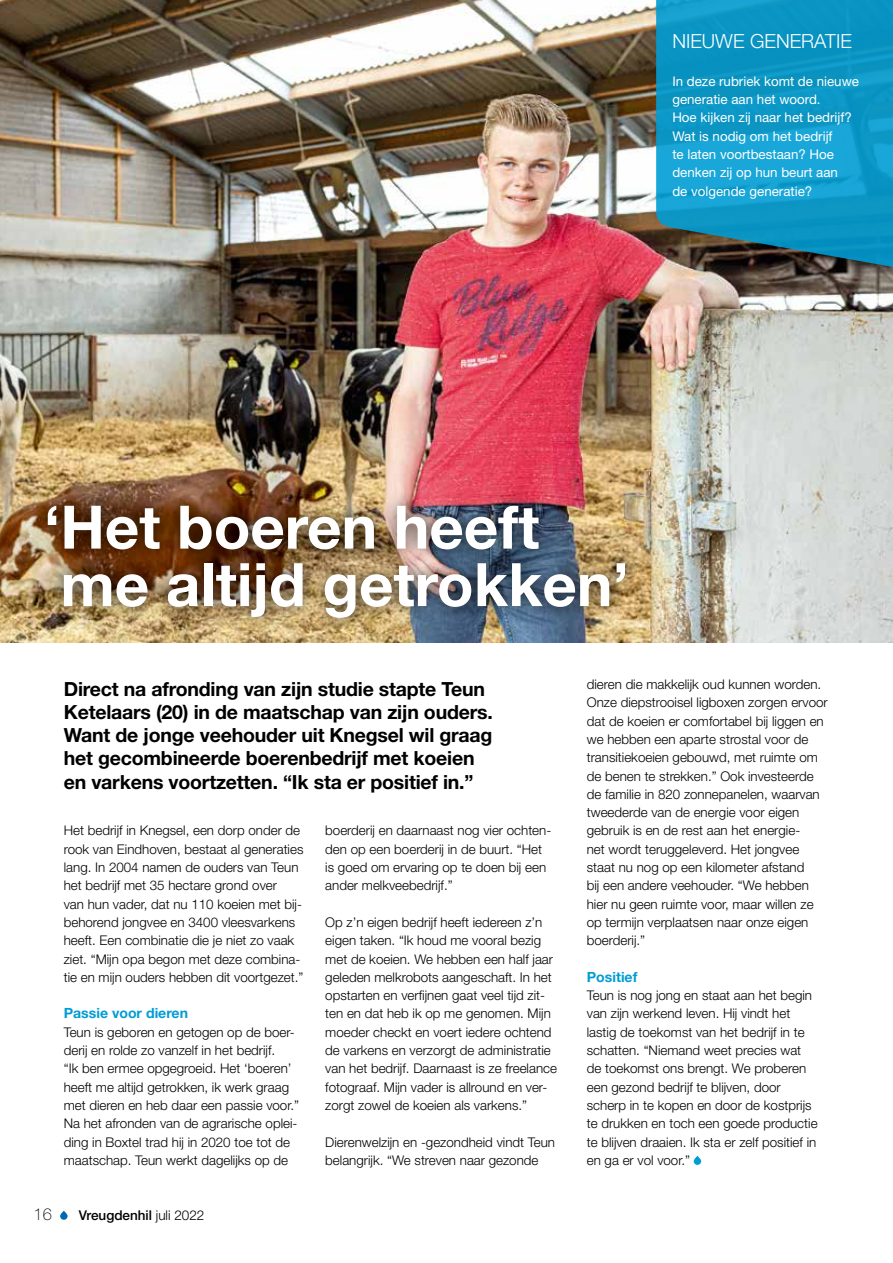
<style>
.page{position:relative;width:893px;height:1263px;background:#fff}
.page>*{position:absolute;margin:0;border:0;box-sizing:border-box;transform-origin:0 0}
.t1{font:700 60px/57.4px "Helvetica Neue LT Std";color:#fff}
.t2{font:700 19.5px/23.2px "Helvetica Neue LT Std";letter-spacing:-.01em;color:#000}
.t3{font:300 19.5px "Helvetica Neue LT Std";color:#fff}
.t4{font:100 16.5px "Helvetica Neue LT Std";color:#000}
.t5{font:700 14.1px "Helvetica Neue LT Std";color:#009dd4}
.t6{font:500 13.5px "Helvetica Neue LT Std";color:#000}
.t7{font:300 13.35px/18.3px "Helvetica Neue LT Std";color:#000}
.t8{font:13.35px/18.3px "Helvetica Neue LT Std";color:#fff}
.s1{font-weight:300}
</style>
<div class="page">
<img style="left:0;top:0;width:893px;height:642px">
<div style="left:694px;top:1156px;width:7px;height:9px;background:#009dd4;border-radius:4px"></div>
<svg style="left:656px;top:0;width:237px;height:285px;fill:#0d95c3"></svg>
<div style="left:32px;top:491px;width:608px;height:142px;background:#000;opacity:.75"></div>
<svg style="left:60px;top:1211px;width:8px;height:9px"></svg>
<h2 class="t3" style="left:672px;top:29px;width:181px">NIEUWE GENERATIE</h2>
<p class="t8" style="left:672px;top:72px;width:188px">In deze rubriek komt de nieuwe generatie aan het woord.<br>Hoe kijken zij naar het bedrijf?<br>Wat is nodig om het bedrijf<br>te laten voortbestaan? Hoe denken zij op hun beurt aan<br>de volgende generatie?</p>
<h1 class="t1" style="left:44px;top:497px;width:587px">‘Het boeren heeft me altijd getrokken’</h1>
<h2 class="t2" style="left:64px;top:677px;width:431px">Direct na afronding van zijn studie stapte Teun Ketelaars (20) in de maatschap van zijn ouders.<br>Want de jonge veehouder uit Knegsel wil graag het gecombineerde boerenbedrijf met koeien en varkens voortzetten. “Ik sta er positief in.”</h2>
<p class="t7" style="left:325px;top:821px;width:228px">boerderij en daarnaast nog vier ochten&shy;den op een boerderij in de buurt. “Het is goed om ervaring op te doen bij een ander melkveebedrijf.”</p>
<p class="t7" style="left:325px;top:913px;width:233px">Op z’n eigen bedrijf heeft iedereen z’n eigen taken. “Ik houd me vooral bezig met de koeien. We hebben een half jaar geleden melkrobots aangeschaft. In het opstarten en verfijnen gaat veel tijd zit&shy;ten en dat heb ik op me genomen. Mijn moeder checkt en voert iedere ochtend de varkens en verzorgt de administratie van het bedrijf. Daarnaast is ze freelance fotograaf. Mijn vader is allround en ver&shy;zorgt zowel de koeien als varkens.”</p>
<p class="t7" style="left:325px;top:1132px;width:231px">Dierenwelzijn en -gezondheid vindt Teun belangrijk. “We streven naar gezonde</p>
<p class="t7" style="left:64px;top:821px;width:241px">Het bedrijf in Knegsel, een dorp onder de rook van Eindhoven, bestaat al generaties lang. In 2004 namen de ouders van Teun het bedrijf met 35 hectare grond over<br>van hun vader, dat nu 110 koeien met bij&shy;behorend jongvee en 3400 vleesvarkens heeft. Een combinatie die je niet zo vaak ziet. “Mijn opa begon met deze combina&shy;tie en mijn ouders hebben dit voortgezet.”</p>
<p class="t5" style="left:64px;top:1005px;width:126px">Passie voor dieren</p>
<p class="t7" style="left:64px;top:1022px;width:237px">Teun is geboren en getogen op de boer&shy;derij en rolde zo vanzelf in het bedrijf.<br>“Ik ben ermee opgegroeid. Het ‘boeren’ heeft me altijd getrokken, ik werk graag met dieren en heb daar een passie voor.” Na het afronden van de agrarische oplei&shy;ding in Boxtel trad hij in 2020 toe tot de maatschap. Teun werkt dagelijks op de</p>
<p class="t4" style="left:34px;top:1204px;width:20px">16</p>
<p class="t6" style="left:79px;top:1207px;width:127px">Vreugdenhil <span class="s1">juli 2022</span></p>
<p class="t7" style="left:587px;top:675px;width:242px">dieren die makkelijk oud kunnen worden.<br>Onze diepstrooisel ligboxen zorgen ervoor dat de koeien er comfortabel bij liggen en we hebben een aparte strostal voor de transitiekoeien gebouwd, met ruimte om de benen te strekken.” Ook investeerde de familie in 820 zonnepanelen, waarvan tweederde van de energie voor eigen gebruik is en de rest aan het energie-<br>net wordt teruggeleverd. Het jongvee staat nu nog op een kilometer afstand<br>bij een andere veehouder. “We hebben hier nu geen ruimte voor, maar willen ze op termijn verplaatsen naar onze eigen boerderij.”</p>
<p class="t5" style="left:587px;top:968px;width:52px">Positief</p>
<p class="t7" style="left:587px;top:986px;width:232px">Teun is nog jong en staat aan het begin van zijn werkend leven. Hij vindt het lastig de toekomst van het bedrijf in te schatten. “Niemand weet precies wat de toekomst ons brengt. We proberen een gezond bedrijf te blijven, door scherp in te kopen en door de kostprijs te drukken en toch een goede productie te blijven draaien. Ik sta er zelf positief in en ga er vol voor.”</p>
</div>
